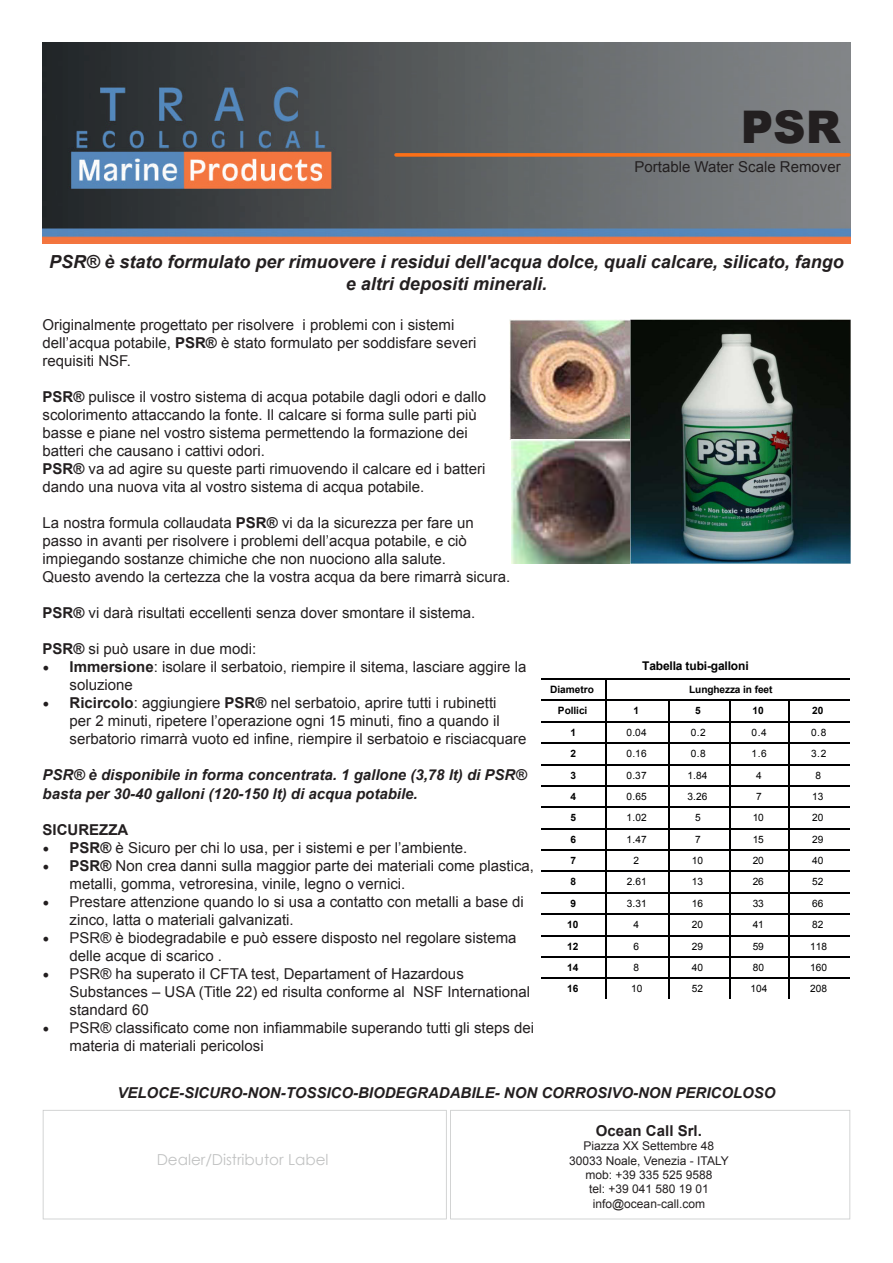
<style>
.page{position:relative;width:893px;height:1263px;background:#fff}
.page>*{position:absolute;margin:0;border:0;box-sizing:border-box;transform-origin:0 0}
.t1{font:900 45px "Arial";color:#231f20}
.t2{font:italic 700 18px/21.6px "Arial";color:#231f20;text-align:center}
.t3{font:15.15px "Century Gothic";color:#c2c3c3}
.t4{font:15px/18px "Arial";color:#231f20}
.t5{font:italic 700 15px/18px "Arial";color:#231f20}
.t6{font:700 15px "Arial";color:#231f20}
.t7{font:12px/14.4px "Arial";color:#231f20;text-align:center}
.t8{font:700 12px "Arial";letter-spacing:-.01em;color:#000001}
.t9{font:10.2px "Arial";color:#000001}
.t10{font:700 10.2px "Arial";letter-spacing:-.005em;color:#000001}
.s1{font-weight:700}
.s2{font-family:"Minion Pro";font-size:18px}
</style>
<div class="page">
<img style="left:43px;top:43px;width:807px;height:201px">
<svg style="left:43px;top:1110px;width:807px;height:109px"></svg>
<svg style="left:396px;top:153px;width:453px;height:4px;background:#ed6f1f"></svg>
<hr style="left:605px;top:678px;width:1px;height:321px;background:#000001">
<hr style="left:668px;top:700px;width:1px;height:299px;background:#000001">
<hr style="left:729px;top:700px;width:1px;height:299px;background:#000001">
<hr style="left:789px;top:700px;width:1px;height:299px;background:#000001">
<hr style="left:541px;top:678px;width:308px;height:2px;background:#000001">
<hr style="left:541px;top:700px;width:308px;height:1px;background:#000001">
<hr style="left:541px;top:721px;width:308px;height:1px;background:#000001">
<hr style="left:541px;top:743px;width:308px;height:1px;background:#000001">
<hr style="left:541px;top:764px;width:308px;height:1px;background:#000001">
<hr style="left:541px;top:785px;width:308px;height:1px;background:#000001">
<hr style="left:541px;top:807px;width:308px;height:1px;background:#000001">
<hr style="left:541px;top:828px;width:308px;height:1px;background:#000001">
<hr style="left:541px;top:849px;width:308px;height:2px;background:#000001">
<hr style="left:541px;top:871px;width:308px;height:1px;background:#000001">
<hr style="left:541px;top:892px;width:308px;height:1px;background:#000001">
<hr style="left:541px;top:914px;width:308px;height:1px;background:#000001">
<hr style="left:541px;top:935px;width:308px;height:1px;background:#000001">
<hr style="left:541px;top:956px;width:308px;height:1px;background:#000001">
<hr style="left:541px;top:978px;width:308px;height:1px;background:#000001">
<img style="left:630px;top:319px;width:220px;height:245px">
<img style="left:509px;top:319px;width:121px;height:121px">
<img style="left:512px;top:440px;width:118px;height:123px">
<h1 class="t1" style="left:741px;top:94px;width:101px">PSR</h1>
<p class="t4" style="left:634px;top:158px;width:208px">Portable Water Scale Remover</p>
<p class="t2" style="left:49px;top:251px;width:796px">PSR® è stato formulato per rimuovere i residui dell'acqua dolce, quali calcare, silicato, fango e altri depositi minerali.</p>
<p class="t4" style="left:43px;top:316px;width:435px">Originalmente progettato per risolvere i problemi con i sistemi dell’acqua potabile, <span class="s1">PSR®</span> è stato formulato per soddisfare severi requisiti NSF.</p>
<p class="t4" style="left:43px;top:388px;width:445px"><span class="s1">PSR®</span> pulisce il vostro sistema di acqua potabile dagli odori e dallo scolorimento attaccando la fonte. Il calcare si forma sulle parti più basse e piane nel vostro sistema permettendo la formazione dei batteri che causano i cattivi odori.<br><span class="s1">PSR®</span> va ad agire su queste parti rimuovendo il calcare ed i batteri dando una nuova vita al vostro sistema di acqua potabile.</p>
<p class="t4" style="left:43px;top:514px;width:469px">La nostra formula collaudata <span class="s1">PSR®</span> vi da la sicurezza per fare un passo in avanti per risolvere i problemi dell’acqua potabile, e ciò impiegando sostanze chimiche che non nuociono alla salute.<br>Questo avendo la certezza che la vostra acqua da bere rimarrà sicura.</p>
<p class="t4" style="left:43px;top:604px;width:434px"><span class="s1">PSR®</span> vi darà risultati eccellenti senza dover smontare il sistema.</p>
<p class="t4" style="left:43px;top:640px;width:215px"><span class="s1">PSR®</span> si può usare in due modi:</p>
<p class="t4" style="left:70px;top:658px;width:458px;text-indent:-27px"><span class="s2">•</span> <span class="s1">Immersione</span>: isolare il serbatoio, riempire il sitema, lasciare aggire la soluzione</p>
<p class="t4" style="left:70px;top:694px;width:458px;text-indent:-27px"><span class="s2">•</span> <span class="s1">Ricircolo</span>: aggiungiere <span class="s1">PSR®</span> nel serbatoio, aprire tutti i rubinetti<br>per 2 minuti, ripetere l’operazione ogni 15 minuti, fino a quando il serbatorio rimarrà vuoto ed infine, riempire il serbatoio e risciacquare</p>
<p class="t5" style="left:43px;top:767px;width:485px">PSR® è disponibile in forma concentrata. 1 gallone (3,78 lt) di PSR® basta per 30-40 galloni (120-150 lt) di acqua potabile.</p>
<p class="t6" style="left:43px;top:819px;width:87px">SICUREZZA</p>
<p class="t4" style="left:43px;top:838px;width:426px"><span class="s2">•</span> <span class="s1">PSR®</span> è Sicuro per chi lo usa, per i sistemi e per l’ambiente.</p>
<p class="t4" style="left:70px;top:856px;width:466px;text-indent:-27px"><span class="s2">•</span> <span class="s1">PSR®</span> Non crea danni sulla maggior parte dei materiali come plastica, metalli, gomma, vetroresina, vinile, legno o vernici.</p>
<p class="t4" style="left:70px;top:892px;width:456px;text-indent:-27px"><span class="s2">•</span> Prestare attenzione quando lo si usa a contatto con metalli a base di zinco, latta o materiali galvanizati.</p>
<p class="t4" style="left:70px;top:928px;width:449px;text-indent:-27px"><span class="s2">•</span> PSR® è biodegradabile e può essere disposto nel regolare sistema delle acque di scarico .</p>
<p class="t4" style="left:70px;top:964px;width:462px;text-indent:-27px"><span class="s2">•</span> PSR® ha superato il CFTA test, Departament of Hazardous<br>Substances – USA (Title 22) ed risulta conforme al NSF International standard 60</p>
<p class="t4" style="left:70px;top:1018px;width:466px;text-indent:-27px"><span class="s2">•</span> PSR® classificato come non infiammabile superando tutti gli steps dei materia di materiali pericolosi</p>
<p class="t8" style="left:642px;top:658px;width:108px">Tabella tubi-galloni</p>
<p class="t10" style="left:550px;top:683px;width:45px">Diametro</p>
<p class="t10" style="left:689px;top:683px;width:85px">Lunghezza in feet</p>
<p class="t10" style="left:558px;top:704px;width:31px">Pollici</p>
<p class="t10" style="left:633px;top:704px;width:7px">1</p>
<p class="t10" style="left:695px;top:704px;width:7px">5</p>
<p class="t10" style="left:753px;top:704px;width:13px">10</p>
<p class="t10" style="left:812px;top:704px;width:13px">20</p>
<p class="t10" style="left:570px;top:725px;width:7px">1</p>
<p class="t9" style="left:627px;top:725px;width:22px">0.04</p>
<p class="t9" style="left:691px;top:725px;width:17px">0.2</p>
<p class="t9" style="left:751px;top:725px;width:17px">0.4</p>
<p class="t9" style="left:811px;top:725px;width:17px">0.8</p>
<p class="t10" style="left:570px;top:747px;width:7px">2</p>
<p class="t9" style="left:627px;top:747px;width:22px">0.16</p>
<p class="t9" style="left:691px;top:747px;width:17px">0.8</p>
<p class="t9" style="left:751px;top:747px;width:17px">1.6</p>
<p class="t9" style="left:811px;top:747px;width:17px">3.2</p>
<p class="t10" style="left:570px;top:768px;width:7px">3</p>
<p class="t9" style="left:627px;top:768px;width:22px">0.37</p>
<p class="t9" style="left:687px;top:768px;width:22px">1.84</p>
<p class="t9" style="left:756px;top:768px;width:7px">4</p>
<p class="t9" style="left:816px;top:768px;width:7px">8</p>
<p class="t10" style="left:570px;top:789px;width:7px">4</p>
<p class="t9" style="left:627px;top:790px;width:22px">0.65</p>
<p class="t9" style="left:687px;top:790px;width:22px">3.26</p>
<p class="t9" style="left:756px;top:790px;width:7px">7</p>
<p class="t9" style="left:812px;top:790px;width:13px">13</p>
<p class="t10" style="left:570px;top:811px;width:7px">5</p>
<p class="t9" style="left:627px;top:811px;width:22px">1.02</p>
<p class="t9" style="left:695px;top:811px;width:7px">5</p>
<p class="t9" style="left:753px;top:811px;width:13px">10</p>
<p class="t9" style="left:812px;top:811px;width:13px">20</p>
<p class="t10" style="left:570px;top:832px;width:7px">6</p>
<p class="t9" style="left:627px;top:832px;width:22px">1.47</p>
<p class="t9" style="left:695px;top:832px;width:7px">7</p>
<p class="t9" style="left:753px;top:832px;width:13px">15</p>
<p class="t9" style="left:812px;top:832px;width:13px">29</p>
<p class="t10" style="left:570px;top:854px;width:7px">7</p>
<p class="t9" style="left:633px;top:854px;width:7px">2</p>
<p class="t9" style="left:692px;top:854px;width:13px">10</p>
<p class="t9" style="left:753px;top:854px;width:13px">20</p>
<p class="t9" style="left:812px;top:854px;width:13px">40</p>
<p class="t10" style="left:570px;top:875px;width:7px">8</p>
<p class="t9" style="left:627px;top:875px;width:22px">2.61</p>
<p class="t9" style="left:692px;top:875px;width:13px">13</p>
<p class="t9" style="left:753px;top:875px;width:13px">26</p>
<p class="t9" style="left:812px;top:875px;width:13px">52</p>
<p class="t10" style="left:570px;top:896px;width:7px">9</p>
<p class="t9" style="left:627px;top:896px;width:22px">3.31</p>
<p class="t9" style="left:692px;top:896px;width:13px">16</p>
<p class="t9" style="left:753px;top:896px;width:13px">33</p>
<p class="t9" style="left:812px;top:896px;width:13px">66</p>
<p class="t10" style="left:567px;top:918px;width:13px">10</p>
<p class="t9" style="left:633px;top:918px;width:7px">4</p>
<p class="t9" style="left:692px;top:918px;width:13px">20</p>
<p class="t9" style="left:753px;top:918px;width:13px">41</p>
<p class="t9" style="left:812px;top:918px;width:13px">82</p>
<p class="t10" style="left:567px;top:939px;width:13px">12</p>
<p class="t9" style="left:633px;top:939px;width:7px">6</p>
<p class="t9" style="left:692px;top:939px;width:13px">29</p>
<p class="t9" style="left:753px;top:939px;width:13px">59</p>
<p class="t9" style="left:810px;top:939px;width:18px">118</p>
<p class="t10" style="left:567px;top:960px;width:13px">14</p>
<p class="t9" style="left:633px;top:961px;width:7px">8</p>
<p class="t9" style="left:692px;top:961px;width:13px">40</p>
<p class="t9" style="left:753px;top:961px;width:13px">80</p>
<p class="t9" style="left:810px;top:961px;width:18px">160</p>
<p class="t10" style="left:567px;top:982px;width:13px">16</p>
<p class="t9" style="left:631px;top:982px;width:13px">10</p>
<p class="t9" style="left:692px;top:982px;width:13px">52</p>
<p class="t9" style="left:750px;top:982px;width:18px">104</p>
<p class="t9" style="left:810px;top:982px;width:18px">208</p>
<p class="t5" style="left:117px;top:1084px;width:660px">VELOCE-SICURO-NON-TOSSICO-BIODEGRADABILE- NON CORROSIVO-NON PERICOLOSO</p>
<p class="t3" style="left:157px;top:1148px;width:173px">Dealer/Distributor Label</p>
<p class="t6" style="left:596px;top:1120px;width:107px">Ocean Call Srl.</p>
<p class="t7" style="left:569px;top:1139px;width:161px">Piazza XX Settembre 48<br>30033 Noale, Venezia - ITALY mob: +39 335 525 9588<br>tel: +39 041 580 19 01 info@ocean-call.com</p>
</div>
